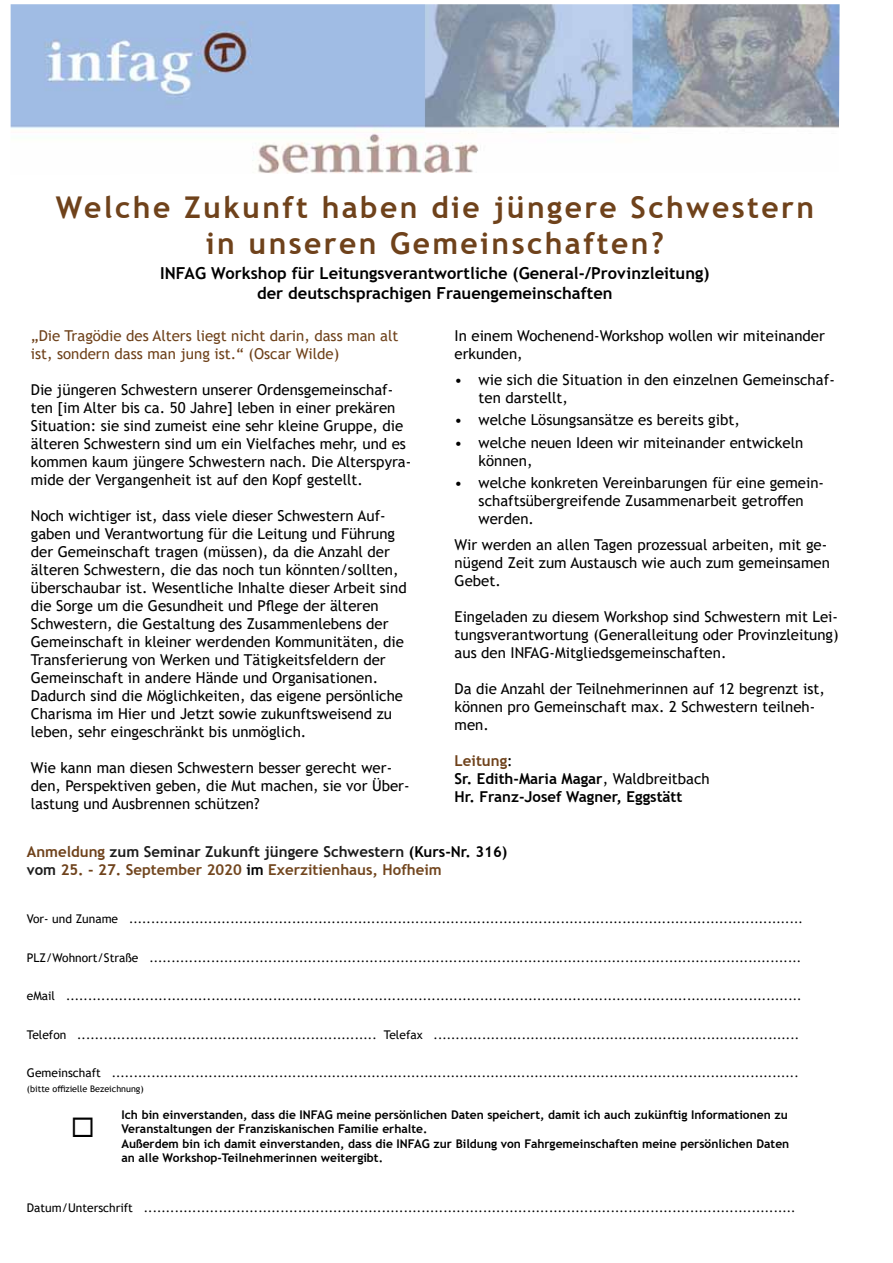
<style>
.page{position:relative;width:893px;height:1263px;background:#fff}
.page>*{position:absolute;margin:0;border:0;box-sizing:border-box;transform-origin:0 0}
.t1{font:700 30px/36px "Trebuchet MS";letter-spacing:.08em;color:#6f421b;text-align:center}
.t2{font:700 16.5px/19.8px "Trebuchet MS";color:#000;text-align:center}
.t3{font:15px/18px "Trebuchet MS";color:#000}
.t4{font:700 15px/18px "Trebuchet MS";color:#1c1c1c}
.t5{font:15px/18px "Trebuchet MS";color:#6f421b}
.t6{font:700 15px/18px "Trebuchet MS";color:#000}
.t7{font:12px "Trebuchet MS";color:#000}
.t8{font:700 12px/14.4px "Trebuchet MS";color:#000}
.t9{font:9px "Trebuchet MS";color:#000}
.s1{color:#6f421b}
.s2{font-weight:400}
.s3{color:#000}
.s4{color:#72461e}
</style>
<div class="page">
<img style="left:11px;top:4px;width:829px;height:170px">
<h1 class="t1" style="left:56px;top:189px;width:760px">Welche Zukunft haben die jüngere Schwestern in unseren Gemeinschaften?</h1>
<p class="t2" style="left:160px;top:264px;width:551px">INFAG Workshop für Leitungsverantwortliche (General-/Provinzleitung) der deutschsprachigen Frauengemeinschaften</p>
<p class="t5" style="left:31px;top:326px;width:369px">„Die Tragödie des Alters liegt nicht darin, dass man alt ist, sondern dass man jung ist.“ (Oscar Wilde)</p>
<p class="t3" style="left:31px;top:380px;width:382px">Die jüngeren Schwestern unserer Ordensgemeinschaf&shy;ten [im Alter bis ca. 50 Jahre] leben in einer prekären Situation: sie sind zumeist eine sehr kleine Gruppe, die älteren Schwestern sind um ein Vielfaches mehr, und es kommen kaum jüngere Schwestern nach. Die Alterspyra&shy;mide der Vergangenheit ist auf den Kopf gestellt.</p>
<p class="t3" style="left:31px;top:506px;width:377px">Noch wichtiger ist, dass viele dieser Schwestern Auf&shy;gaben und Verantwortung für die Leitung und Führung der Gemeinschaft tragen (müssen), da die Anzahl der älteren Schwestern, die das noch tun könnten/sollten, überschaubar ist. Wesentliche Inhalte dieser Arbeit sind die Sorge um die Gesundheit und Pflege der älteren Schwestern, die Gestaltung des Zusammenlebens der Gemeinschaft in kleiner werdenden Kommunitäten, die Transferierung von Werken und Tätigkeitsfeldern der Gemeinschaft in andere Hände und Organisationen.<br>Dadurch sind die Möglichkeiten, das eigene persönliche Charisma im Hier und Jetzt sowie zukunftsweisend zu leben, sehr eingeschränkt bis unmöglich.</p>
<p class="t3" style="left:31px;top:758px;width:380px">Wie kann man diesen Schwestern besser gerecht wer&shy;den, Perspektiven geben, die Mut machen, sie vor Über&shy;lastung und Ausbrennen schützen?</p>
<p class="t3" style="left:455px;top:326px;width:372px">In einem Wochenend-Workshop wollen wir miteinander erkunden,</p>
<p class="t3" style="left:479px;top:371px;width:358px;text-indent:-24px">• wie sich die Situation in den einzelnen Gemeinschaf&shy;ten darstellt,</p>
<p class="t3" style="left:455px;top:411px;width:287px">• welche Lösungsansätze es bereits gibt,</p>
<p class="t3" style="left:479px;top:433px;width:326px;text-indent:-24px">• welche neuen Ideen wir miteinander entwickeln können,</p>
<p class="t3" style="left:479px;top:473px;width:347px;text-indent:-24px">• welche konkreten Vereinbarungen für eine gemein&shy;schaftsübergreifende Zusammenarbeit getroffen werden.</p>
<p class="t3" style="left:455px;top:536px;width:377px">Wir werden an allen Tagen prozessual arbeiten, mit ge&shy;nügend Zeit zum Austausch wie auch zum gemeinsamen<br>Gebet.</p>
<p class="t3" style="left:455px;top:608px;width:386px;text-align:justify">Eingeladen zu diesem Workshop sind Schwestern mit Lei&shy;tungsverantwortung (Generalleitung oder Provinzleitung) aus den INFAG-Mitgliedsgemeinschaften.</p>
<p class="t3" style="left:455px;top:680px;width:372px">Da die Anzahl der Teilnehmerinnen auf 12 begrenzt ist, können pro Gemeinschaft max. 2 Schwestern teilneh&shy;men.</p>
<p class="t6" style="left:455px;top:752px;width:257px"><span class="s1">Leitung</span><span class="s2">:<br></span>Sr. Edith-Maria Magar<span class="s2">, Waldbreitbach<br></span>Hr. Franz-Josef Wagner, Eggstätt</p>
<p class="t4" style="left:27px;top:843px;width:482px"><span class="s1">Anmeldung</span> zum Seminar Zukunft jüngere Schwestern <span class="s3">(Kurs-Nr. 316) </span>vom <span class="s1">25. - 27. S</span><span class="s4">eptember 2020</span> <span class="s3">im</span> <span class="s4">Exerzitienhaus, Hofheim</span></p>
<p class="t7" style="left:27px;top:911px;width:777px">Vor- und Zuname .........................................................................................................................................................</p>
<p class="t7" style="left:27px;top:950px;width:776px">PLZ/Wohnort/Straße ....................................................................................................................................................</p>
<p class="t7" style="left:27px;top:988px;width:776px">eMail .......................................................................................................................................................................</p>
<p class="t7" style="left:27px;top:1027px;width:774px">Telefon .................................................................... Telefax ...................................................................................</p>
<p class="t7" style="left:27px;top:1065px;width:773px">Gemeinschaft ............................................................................................................................................................</p>
<p class="t9" style="left:27px;top:1083px;width:118px">(bitte offizielle Bezeichnung)</p>
<p class="t8" style="left:121px;top:1107px;width:669px">Ich bin einverstanden, dass die INFAG meine persönlichen Daten speichert, damit ich auch zukünftig Informationen zu Veranstaltungen der Franziskanischen Familie erhalte.<br>Außerdem bin ich damit einverstanden, dass die INFAG zur Bildung von Fahrgemeinschaften meine persönlichen Daten an alle Workshop-Teilnehmerinnen weitergibt.</p>
<p class="t7" style="left:27px;top:1201px;width:770px">Datum/Unterschrift ....................................................................................................................................................</p>
</div>
